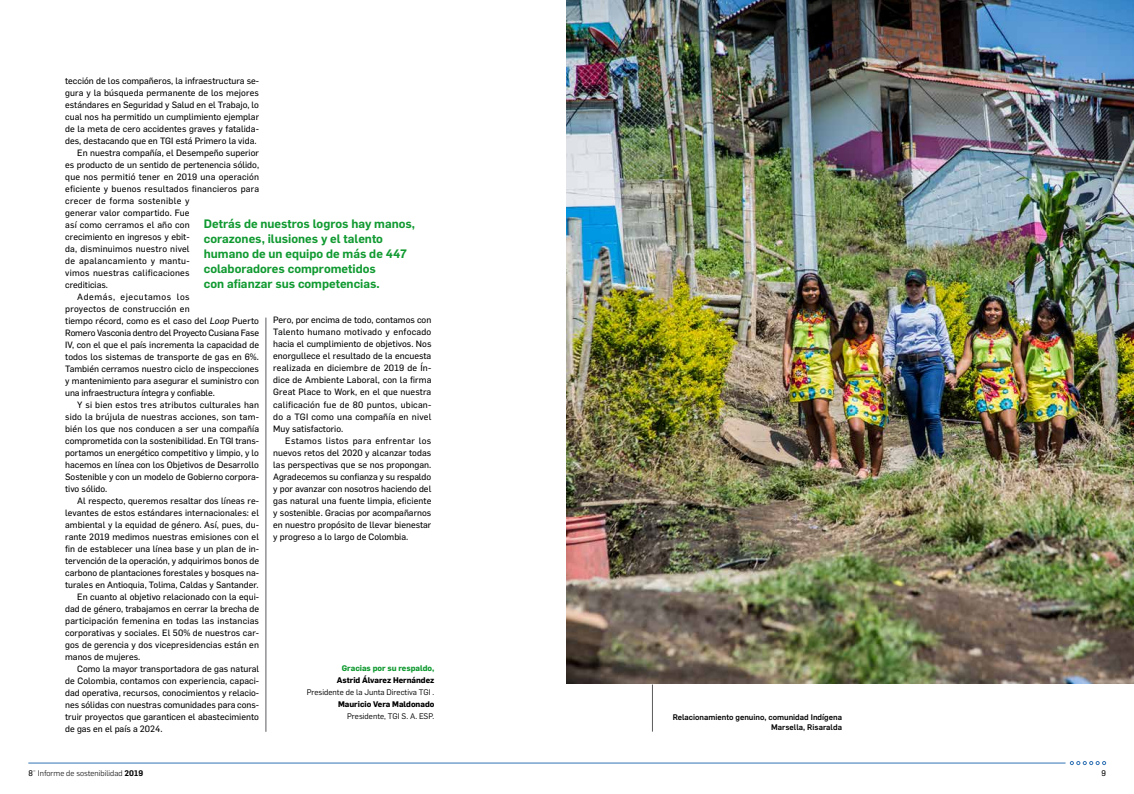
<style>
.page{position:relative;width:1134px;height:794px;background:#fff}
.page>*{position:absolute;margin:0;border:0;box-sizing:border-box;transform-origin:0 0}
.t1{font:600 12px/15px "Flama";color:#119a31}
.t2{font:9px/12px "Flama Basic";letter-spacing:.005em;color:#000;text-align:justify}
.t3{font:9px "Flama Basic";letter-spacing:.025em;color:#000}
.t4{font:9px "Flama Basic";letter-spacing:-.02em;color:#000}
.t5{font:9px "Flama Basic";letter-spacing:.035em;color:#000}
.t6{font:9px "Flama Basic";letter-spacing:.04em;color:#000}
.t7{font:9px "Flama Basic";letter-spacing:.06em;color:#000}
.t8{font:500 8px/10px "Flama";color:#000;text-align:right}
.t9{font:8px "Flama";color:#000}
.t10{font:700 8px "Flama";color:#000}
.t11{font:300 8px "Flama";color:#000}
.t12{font:700 8px "Flama";color:#119a31}
.t13{font:8px "Flama Basic";color:#000}
.s1{font-style:italic}
.s2{font-family:"Flama Basic";font-weight:400}
.s3{font-weight:600}
</style>
<div class="page">
<img style="left:567px;top:0;width:567px;height:684px">
<hr style="left:652px;top:684px;width:1px;height:47px;background:#5b5b5f">
<hr style="left:266px;top:317px;width:1px;height:415px;background:#5b5b5f">
<hr style="left:28px;top:763px;width:1037px;height:1px;background:#3273b5">
<svg style="left:1070px;top:761px;width:36px;height:4px"></svg>
<p class="t2" style="left:65px;top:74px;width:195px">tección de los compañeros, la infraestructura se-</p>
<p class="t2" style="left:65px;top:86px;width:195px">gura y la búsqueda permanente de los mejores</p>
<p class="t2" style="left:65px;top:98px;width:195px">estándares en Seguridad y Salud en el Trabajo, lo</p>
<p class="t2" style="left:65px;top:110px;width:195px">cual nos ha permitido un cumplimiento ejemplar</p>
<p class="t2" style="left:65px;top:122px;width:195px">de la meta de cero accidentes graves y fatalida-</p>
<p class="t2" style="left:65px;top:134px;width:193px">des, destacando que en TGI está Primero la vida.</p>
<p class="t2" style="left:77px;top:146px;width:183px">En nuestra compañía, el Desempeño superior</p>
<p class="t2" style="left:65px;top:158px;width:195px">es producto de un sentido de pertenencia sólido,</p>
<p class="t2" style="left:65px;top:170px;width:195px">que nos permitió tener en 2019 una operación</p>
<p class="t3" style="left:65px;top:182px;width:195px">eficiente y buenos resultados financieros para</p>
<p class="t5" style="left:65px;top:194px;width:126px">crecer de forma sostenible y</p>
<p class="t2" style="left:65px;top:206px;width:126px">generar valor compartido. Fue</p>
<p class="t2" style="left:65px;top:218px;width:126px">así como cerramos el año con</p>
<p class="t2" style="left:65px;top:230px;width:126px">crecimiento en ingresos y ebit-</p>
<p class="t2" style="left:65px;top:242px;width:126px">da, disminuimos nuestro nivel</p>
<p class="t6" style="left:65px;top:254px;width:126px">de apalancamiento y mantu-</p>
<p class="t3" style="left:65px;top:266px;width:126px">vimos nuestras calificaciones</p>
<p class="t2" style="left:65px;top:278px;width:44px">crediticias.</p>
<p class="t7" style="left:77px;top:290px;width:114px">Además, ejecutamos los</p>
<p class="t3" style="left:65px;top:302px;width:126px">proyectos de construcción en</p>
<p class="t2" style="left:65px;top:314px;width:195px">tiempo récord, como es el caso del <span class="s1">Loop</span> Puerto</p>
<p class="t4" style="left:65px;top:326px;width:195px">Romero Vasconia dentro del Proyecto Cusiana Fase</p>
<p class="t2" style="left:65px;top:338px;width:195px">IV, con el que el país incrementa la capacidad de</p>
<p class="t2" style="left:65px;top:350px;width:195px">todos los sistemas de transporte de gas en 6%.</p>
<p class="t2" style="left:65px;top:362px;width:195px">También cerramos nuestro ciclo de inspecciones</p>
<p class="t2" style="left:65px;top:374px;width:195px">y mantenimiento para asegurar el suministro con</p>
<p class="t2" style="left:65px;top:386px;width:151px">una infraestructura íntegra y confiable.</p>
<p class="t2" style="left:77px;top:398px;width:183px">Y si bien estos tres atributos culturales han</p>
<p class="t2" style="left:65px;top:410px;width:195px">sido la brújula de nuestras acciones, son tam-</p>
<p class="t2" style="left:65px;top:422px;width:195px">bién los que nos conducen a ser una compañía</p>
<p class="t2" style="left:65px;top:434px;width:195px">comprometida con la sostenibilidad. En TGI trans-</p>
<p class="t2" style="left:65px;top:446px;width:195px">portamos un energético competitivo y limpio, y lo</p>
<p class="t2" style="left:65px;top:458px;width:195px">hacemos en línea con los Objetivos de Desarrollo</p>
<p class="t2" style="left:65px;top:470px;width:195px">Sostenible y con un modelo de Gobierno corpora-</p>
<p class="t2" style="left:65px;top:482px;width:44px">tivo sólido.</p>
<p class="t2" style="left:77px;top:494px;width:183px">Al respecto, queremos resaltar dos líneas re-</p>
<p class="t2" style="left:65px;top:506px;width:195px">levantes de estos estándares internacionales: el</p>
<p class="t2" style="left:65px;top:518px;width:195px">ambiental y la equidad de género. Así, pues, du-</p>
<p class="t2" style="left:65px;top:530px;width:195px">rante 2019 medimos nuestras emisiones con el</p>
<p class="t2" style="left:65px;top:542px;width:195px">fin de establecer una línea base y un plan de in-</p>
<p class="t2" style="left:65px;top:554px;width:195px">tervención de la operación, y adquirimos bonos de</p>
<p class="t2" style="left:65px;top:566px;width:195px">carbono de plantaciones forestales y bosques na-</p>
<p class="t2" style="left:65px;top:578px;width:195px">turales en Antioquia, Tolima, Caldas y Santander.</p>
<p class="t2" style="left:77px;top:590px;width:183px">En cuanto al objetivo relacionado con la equi-</p>
<p class="t2" style="left:65px;top:602px;width:195px">dad de género, trabajamos en cerrar la brecha de</p>
<p class="t2" style="left:65px;top:614px;width:195px">participación femenina en todas las instancias</p>
<p class="t2" style="left:65px;top:626px;width:195px">corporativas y sociales. El 50% de nuestros car-</p>
<p class="t2" style="left:65px;top:638px;width:195px">gos de gerencia y dos vicepresidencias están en</p>
<p class="t2" style="left:65px;top:650px;width:77px">manos de mujeres.</p>
<p class="t2" style="left:77px;top:662px;width:183px">Como la mayor transportadora de gas natural</p>
<p class="t2" style="left:65px;top:674px;width:195px">de Colombia, contamos con experiencia, capaci-</p>
<p class="t2" style="left:65px;top:686px;width:195px">dad operativa, recursos, conocimientos y relacio-</p>
<p class="t2" style="left:65px;top:698px;width:195px">nes sólidas con nuestras comunidades para cons-</p>
<p class="t2" style="left:65px;top:710px;width:195px">truir proyectos que garanticen el abastecimiento</p>
<p class="t2" style="left:65px;top:722px;width:99px">de gas en el país a 2024.</p>
<h1 class="t1" style="left:204px;top:215px;width:213px">Detrás de nuestros logros hay manos, corazones, ilusiones y el talento humano de un equipo de más de 447 colaboradores comprometidos<br>con afianzar sus competencias.</h1>
<p class="t2" style="left:273px;top:314px;width:160px">Pero, por encima de todo, contamos con Talento humano motivado y enfocado hacia el cumplimiento de objetivos. Nos enorgullece el resultado de la encuesta realizada en diciembre de 2019 de Ín&shy;dice de Ambiente Laboral, con la firma Great Place to Work, en el que nuestra calificación fue de 80 puntos, ubican&shy;do a TGI como una compañía en nivel Muy satisfactorio.</p>
<p class="t2" style="left:273px;top:434px;width:160px;text-indent:12px">Estamos listos para enfrentar los nuevos retos del 2020 y alcanzar todas las perspectivas que se nos propongan.<br>Agradecemos su confianza y su respaldo y por avanzar con nosotros haciendo del gas natural una fuente limpia, eficiente y sostenible. Gracias por acompañarnos en nuestro propósito de llevar bienestar y progreso a lo largo de Colombia.</p>
<p class="t12" style="left:342px;top:662px;width:94px">Gracias por su respaldo,</p>
<p class="t10" style="left:337px;top:674px;width:99px">Astrid Álvarez Hernández</p>
<p class="t9" style="left:307px;top:686px;width:129px">Presidente de la Junta Directiva TGI .</p>
<p class="t10" style="left:338px;top:698px;width:98px">Mauricio Vera Maldonado</p>
<p class="t9" style="left:347px;top:710px;width:89px">Presidente, TGI S. A. ESP.</p>
<p class="t8" style="left:673px;top:711px;width:171px">Relacionamiento genuino, comunidad Indígena<br>Marsella, Risaralda</p>
<p class="t11" style="left:28px;top:768px;width:116px"><span class="s2">8</span>¯ Informe de sostenibilidad <span class="s3">2019</span></p>
<p class="t13" style="left:1101px;top:767px;width:6px">9</p>
</div>
